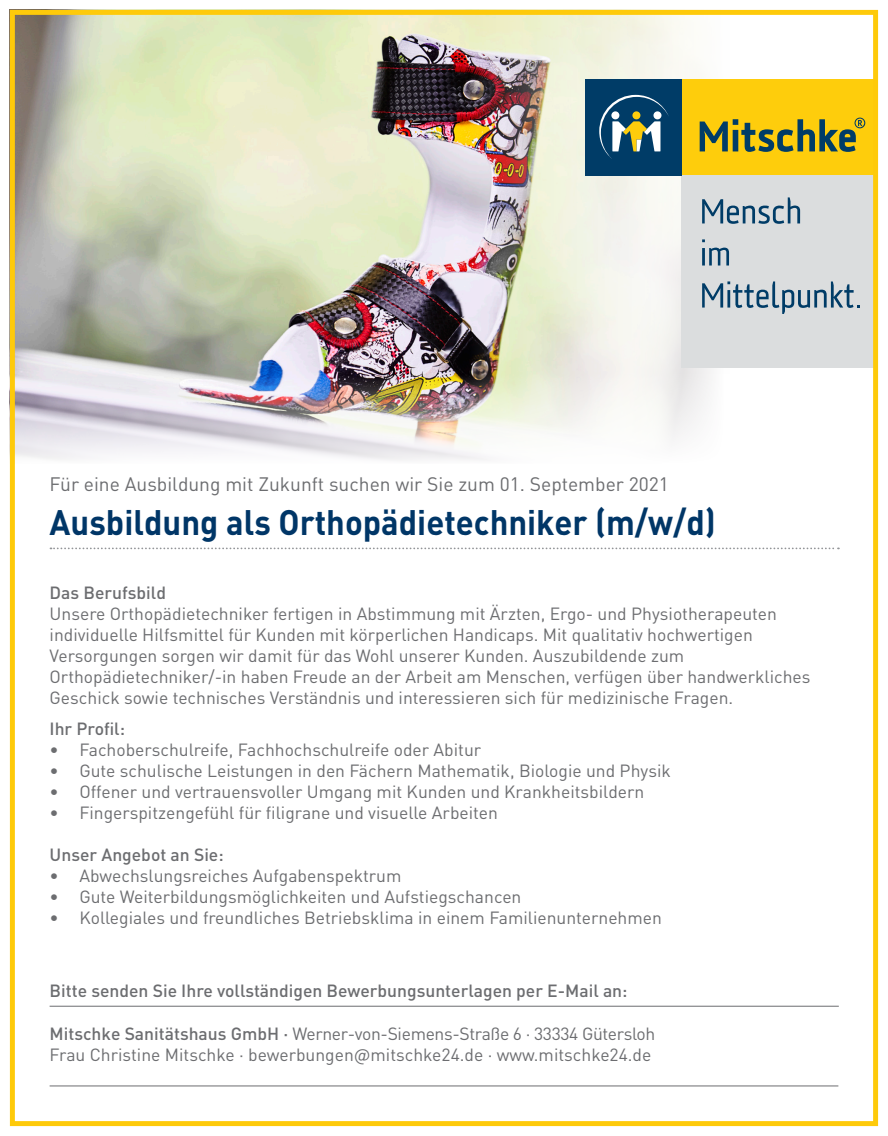
<style>
.page{position:relative;width:888px;height:1136px;background:#fff}
.page>*{position:absolute;margin:0;border:0;box-sizing:border-box;transform-origin:0 0}
.t1{font:700 35px "DIN Pro";color:#003667;scale:.94 1}
.t2{font:19.25px "DIN Pro";color:#6c6d70}
.t3{font:17.5px/21px "DIN Pro";color:#6c6d70}
.t4{font:500 17.5px "DIN Pro";color:#6c6d70}
.t5{font:17.5px "DIN Pro";letter-spacing:-.02em;color:#6c6d70}
.s1{font-weight:500}
</style>
<div class="page">
<img style="left:16px;top:16px;width:695px;height:445px">
<svg style="left:50px;top:548px;width:789px;height:1px"></svg>
<hr style="left:50px;top:1006px;width:789px;height:1px;background:#6c6d70">
<hr style="left:50px;top:1086px;width:788px;height:1px;background:#6c6d70">
<div style="left:682px;top:79px;width:192px;height:96px;background:#fecd0c"></div>
<div style="left:682px;top:175px;width:192px;height:193px;background:#dbddde"></div>
<div style="left:586px;top:79px;width:96px;height:96px;background:#003c67"></div>
<svg style="left:599px;top:95px;width:70px;height:64px"></svg>
<svg style="left:702px;top:197px;width:98px;height:27px"></svg>
<hr style="left:702px;top:248px;width:3px;height:18px;background:#003c67">
<svg style="left:709px;top:248px;width:20px;height:18px"></svg>
<svg style="left:702px;top:281px;width:158px;height:33px"></svg>
<svg style="left:700px;top:118px;width:165px;height:34px"></svg>
<div style="left:10px;top:10px;width:868px;height:1116px;border:5px solid #feca0a"></div>
<p class="t2" style="left:50px;top:471px;width:621px">Für eine Ausbildung mit Zukunft suchen wir Sie zum 01. September 2021</p>
<p class="t1" style="left:50px;top:498px;width:710px">Ausbildung als Orthopädietechniker (m/w/d)</p>
<p class="t4" style="left:50px;top:581px;width:118px">Das Berufsbild</p>
<p class="t3" style="left:50px;top:602px;width:762px">Unsere Orthopädietechniker fertigen in Abstimmung mit Ärzten, Ergo- und Physiotherapeuten individuelle Hilfsmittel für Kunden mit körperlichen Handicaps. Mit qualitativ hochwertigen Versorgungen sorgen wir damit für das Wohl unserer Kunden. Auszubildende zum Orthopädietechniker/-in haben Freude an der Arbeit am Menschen, verfügen über handwerkliches Geschick sowie technisches Verständnis und interessieren sich für medizinische Fragen.</p>
<p class="t4" style="left:50px;top:717px;width:77px">Ihr Profil:</p>
<p class="t3" style="left:50px;top:739px;width:433px">• Fachoberschulreife, Fachhochschulreife oder Abitur</p>
<p class="t3" style="left:50px;top:760px;width:623px">• Gute schulische Leistungen in den Fächern Mathematik, Biologie und Physik</p>
<p class="t3" style="left:50px;top:781px;width:596px">• Offener und vertrauensvoller Umgang mit Kunden und Krankheitsbildern</p>
<p class="t3" style="left:50px;top:802px;width:450px">• Fingerspitzengefühl für filigrane und visuelle Arbeiten</p>
<p class="t4" style="left:50px;top:843px;width:176px">Unser Angebot an Sie:</p>
<p class="t3" style="left:50px;top:865px;width:353px">• Abwechslungsreiches Aufgabenspektrum</p>
<p class="t3" style="left:50px;top:886px;width:473px">• Gute Weiterbildungsmöglichkeiten und Aufstiegschancen</p>
<p class="t3" style="left:50px;top:907px;width:614px">• Kollegiales und freundliches Betriebsklima in einem Familienunternehmen</p>
<p class="t4" style="left:50px;top:979px;width:579px">Bitte senden Sie Ihre vollständigen Bewerbungsunterlagen per E-Mail an:</p>
<p class="t5" style="left:50px;top:1022px;width:607px"><span class="s1">Mitschke Sanitätshaus GmbH ·</span> Werner-von-Siemens-Straße 6 · 33334 Gütersloh</p>
<p class="t3" style="left:50px;top:1044px;width:603px">Frau Christine Mitschke · bewerbungen@mitschke24.de · www.mitschke24.de</p>
</div>
